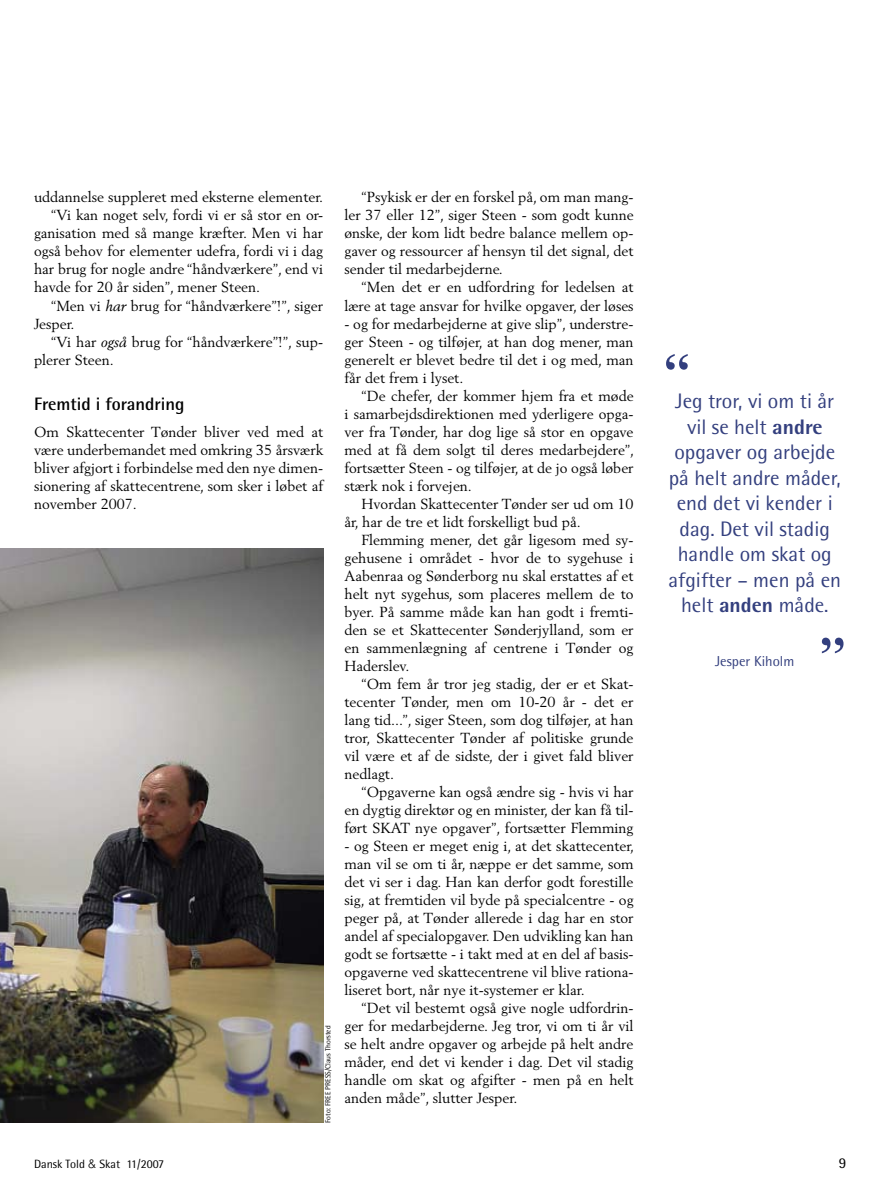
<style>
.page{position:relative;width:893px;height:1191px;background:#fff}
.page>*{position:absolute;margin:0;border:0;box-sizing:border-box;transform-origin:0 0}
.t1{font:600 54px "Times";color:#333f7e}
.t2{font:21px/25.5px "Rotis Semi Sans";color:#333f7e;text-align:center}
.t3{font:700 18px "Rotis Semi Sans";color:#000}
.t4{font:15px "Rotis Semi Sans";color:#000}
.t5{font:14.4px/18px "Berling";color:#000;text-align:justify}
.t6{font:14.4px "Rotis Semi Sans";color:#333f7e}
.t7{font:12px "Rotis Semi Sans";color:#000}
.t8{font:7.5px "Rotis Semi Sans";color:#000}
.s1{font-style:italic}
.s2{font-weight:800}
.s3{font-family:"Helvetica";font-weight:300}
</style>
<div class="page">
<img style="left:0;top:549px;width:323px;height:573px">
<p class="t5" style="left:34px;top:188px;width:291px">uddannelse suppleret med eksterne elementer.</p>
<p class="t5" style="left:51px;top:206px;width:274px">“Vi kan noget selv, fordi vi er så stor en or-</p>
<p class="t5" style="left:34px;top:224px;width:291px">ganisation med så mange kræfter. Men vi har</p>
<p class="t5" style="left:34px;top:242px;width:291px">også behov for elementer udefra, fordi vi i dag</p>
<p class="t5" style="left:34px;top:260px;width:291px">har brug for nogle andre “håndværkere”, end vi</p>
<p class="t5" style="left:34px;top:278px;width:228px">havde for 20 år siden”, mener Steen.</p>
<p class="t5" style="left:51px;top:296px;width:274px">“Men vi <span class="s1">har</span> brug for “håndværkere”!”, siger</p>
<p class="t5" style="left:34px;top:314px;width:42px">Jesper.</p>
<p class="t5" style="left:51px;top:332px;width:274px">“Vi har <span class="s1">også</span> brug for “håndværkere”!”, sup-</p>
<p class="t5" style="left:34px;top:350px;width:81px">plerer Steen.</p>
<p class="t3" style="left:34px;top:392px;width:152px">Fremtid i forandring</p>
<p class="t5" style="left:34px;top:422px;width:291px">Om Skattecenter Tønder bliver ved med at være underbemandet med omkring 35 årsværk bliver afgjort i forbindelse med den nye dimen&shy;sionering af skattecentrene, som sker i løbet af november 2007.</p>
<p class="t8" style="left:323px;top:1123px;width:99px;rotate:-90deg">Foto: FREE PRESS/Claus Thorsted</p>
<p class="t5" style="left:344px;top:188px;width:291px;text-indent:17px">“Psykisk er der en forskel på, om man mang&shy;ler 37 eller 12”, siger Steen - som godt kunne ønske, der kom lidt bedre balance mellem op&shy;gaver og ressourcer af hensyn til det signal, det sender til medarbejderne.</p>
<p class="t5" style="left:344px;top:278px;width:291px;text-align:right">“Men det er en udfordring for ledelsen at lære at tage ansvar for hvilke opgaver, der løses</p>
<p class="t5" style="left:344px;top:314px;width:291px">- og for medarbejderne at give slip”, understre&shy;ger Steen - og tilføjer, at han dog mener, man generelt er blevet bedre til det i og med, man får det frem i lyset.</p>
<p class="t5" style="left:344px;top:386px;width:291px;text-indent:17px">“De chefer, der kommer hjem fra et møde i samarbejdsdirektionen med yderligere opga&shy;ver fra Tønder, har dog lige så stor en opgave med at få dem solgt til deres medarbejdere”, fortsætter Steen - og tilføjer, at de jo også løber stærk nok i forvejen.</p>
<p class="t5" style="left:344px;top:494px;width:291px;text-indent:17px">Hvordan Skattecenter Tønder ser ud om 10 år, har de tre et lidt forskelligt bud på.</p>
<p class="t5" style="left:344px;top:530px;width:291px;text-indent:17px">Flemming mener, det går ligesom med sy&shy;gehusene i området - hvor de to sygehuse i Aabenraa og Sønderborg nu skal erstattes af et helt nyt sygehus, som placeres mellem de to byer. På samme måde kan han godt i fremti&shy;den se et Skattecenter Sønderjylland, som er en sammenlægning af centrene i Tønder og Haderslev.</p>
<p class="t5" style="left:344px;top:674px;width:291px;text-indent:17px">“Om fem år tror jeg stadig, der er et Skat&shy;tecenter Tønder, men om 10-20 år - det er lang tid...”, siger Steen, som dog tilføjer, at han tror, Skattecenter Tønder af politiske grunde vil være et af de sidste, der i givet fald bliver nedlagt.</p>
<p class="t5" style="left:344px;top:782px;width:291px;text-indent:17px">“Opgaverne kan også ændre sig - hvis vi har en dygtig direktør og en minister, der kan få til&shy;ført SKAT nye opgaver”, fortsætter Flemming</p>
<p class="t5" style="left:344px;top:836px;width:291px">- og Steen er meget enig i, at det skattecenter, man vil se om ti år, næppe er det samme, som det vi ser i dag. Han kan derfor godt forestille sig, at fremtiden vil byde på specialcentre - og peger på, at Tønder allerede i dag har en stor andel af specialopgaver. Den udvikling kan han godt se fortsætte - i takt med at en del af basis&shy;opgaverne ved skattecentrene vil blive rationa&shy;liseret bort, når nye it-systemer er klar.</p>
<p class="t5" style="left:344px;top:998px;width:291px;text-indent:17px">“Det vil bestemt også give nogle udfordrin&shy;ger for medarbejderne. Jeg tror, vi om ti år vil se helt andre opgaver og arbejde på helt andre måder, end det vi kender i dag. Det vil stadig handle om skat og afgifter - men på en helt anden måde”, slutter Jesper.</p>
<h1 class="t1" style="left:663px;top:341px;width:28px">“</h1>
<h2 class="t2" style="left:668px;top:388px;width:174px">Jeg tror, vi om ti år vil se helt <span class="s2">andre </span>opgaver og arbejde på helt andre måder, end det vi kender i dag. Det vil stadig handle om skat og afgifter – men på en helt <span class="s2">anden</span> måde.</h2>
<p class="t6" style="left:715px;top:653px;width:81px">Jesper Kiholm</p>
<h1 class="t1" style="left:819px;top:625px;width:28px">”</h1>
<p class="t7" style="left:34px;top:1157px;width:132px">Dansk Told <span class="s3">&amp;</span> Skat 11/2007</p>
<p class="t4" style="left:839px;top:1154px;width:9px">9</p>
</div>
